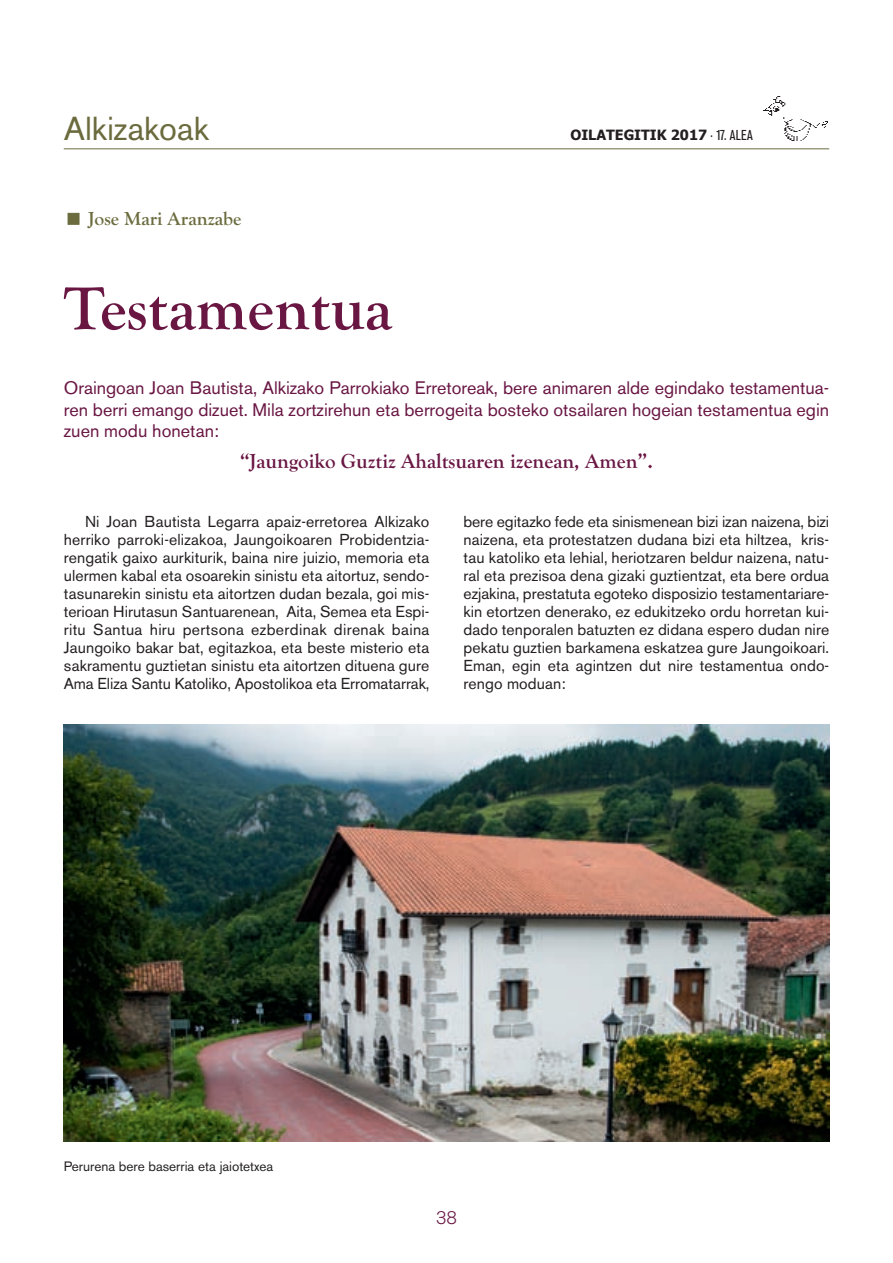
<style>
.page{position:relative;width:893px;height:1263px;background:#fff}
.page>*{position:absolute;margin:0;border:0;box-sizing:border-box;transform-origin:0 0}
.t1{font:700 63px "Goudy Old Style T";color:#691643}
.t2{font:33px "Akzidenz Grotesk BE";color:#6b6b3e}
.t3{font:700 21px "Goudy Old Style T";color:#691643}
.t4{font:700 19.5px "Goudy Old Style T";color:#6b6b3e}
.t5{font:18px/21.6px "Akzidenz Grotesk BE";color:#691643;text-align:justify}
.t6{font:300 18px "Akzidenz Grotesk BE";color:#691643}
.t7{font:15.75px/18px "Akzidenz Grotesk BE";letter-spacing:.005em;color:#231f20;text-align:justify}
.t8{font:700 14.25px "Tahoma";color:#231f20}
.t9{font:13.5px "Akzidenz Grotesk BE";color:#231f20}
.s1{font-family:"Akzidenz Grotesk BE";font-weight:400;font-stretch:condensed}
</style>
<div class="page">
<hr style="left:64px;top:148px;width:765px;height:1px;background:#6b6b3e">
<img style="left:763px;top:97px;width:64px;height:44px">
<img style="left:64px;top:725px;width:765px;height:416px">
<h2 class="t2" style="left:64px;top:117px;width:147px">Alkizakoak</h2>
<p class="t4" style="left:88px;top:211px;width:155px">Jose Mari Aranzabe</p>
<h1 class="t1" style="left:64px;top:285px;width:329px">Testamentua</h1>
<p class="t8" style="left:570px;top:127px;width:184px">OILATEGITIK 2017 <span class="s1">· 17. ALEA</span></p>
<p class="t5" style="left:64px;top:379px;width:767px">Oraingoan Joan Bautista, Alkizako Parrokiako Erretoreak, bere animaren alde egindako testamentua&shy;ren berri emango dizuet. Mila zortzirehun eta berrogeita bosteko otsailaren hogeian testamentua egin zuen modu honetan:</p>
<h3 class="t3" style="left:240px;top:454px;width:415px">“Jaungoiko Guztiz Ahaltsuaren izenean, Amen”.</h3>
<p class="t7" style="left:64px;top:514px;width:367px;text-indent:21px">Ni Joan Bautista Legarra apaiz-erretorea Alkizako herriko parroki-elizakoa, Jaungoikoaren Probidentzia&shy;rengatik gaixo aurkiturik, baina nire juizio, memoria eta ulermen kabal eta osoarekin sinistu eta aitortuz, sendo&shy;tasunarekin sinistu eta aitortzen dudan bezala, goi mis&shy;terioan Hirutasun Santuarenean, Aita, Semea eta Espi&shy;ritu Santua hiru pertsona ezberdinak direnak baina Jaungoiko bakar bat, egitazkoa, eta beste misterio eta sakramentu guztietan sinistu eta aitortzen dituena gure Ama Eliza Santu Katoliko, Apostolikoa eta Erromatarrak,</p>
<p class="t7" style="left:463px;top:514px;width:367px">bere egitazko fede eta sinismenean bizi izan naizena, bizi naizena, eta protestatzen dudana bizi eta hiltzea, kris&shy;tau katoliko eta lehial, heriotzaren beldur naizena, natu&shy;ral eta prezisoa dena gizaki guztientzat, eta bere ordua ezjakina, prestatuta egoteko disposizio testamentariare&shy;kin etortzen denerako, ez edukitzeko ordu horretan kui&shy;dado tenporalen batuzten ez didana espero dudan nire pekatu guztien barkamena eskatzea gure Jaungoikoari.<br>Eman, egin eta agintzen dut nire testamentua ondo&shy;rengo moduan:</p>
<p class="t9" style="left:64px;top:1161px;width:211px">Perurena bere baserria eta jaiotetxea</p>
<p class="t6" style="left:436px;top:1211px;width:22px">38</p>
</div>
